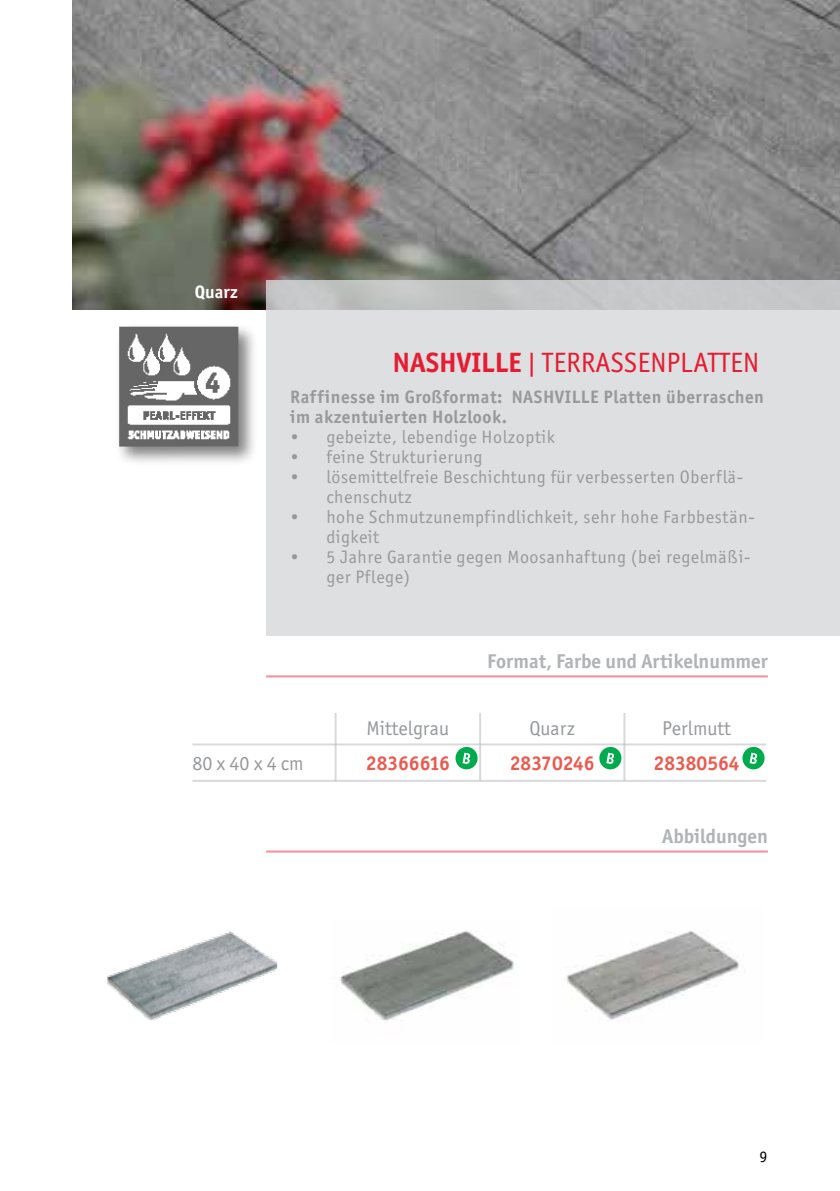
<style>
.page{position:relative;width:840px;height:1191px;background:#fff}
.page>*{position:absolute;margin:0;border:0;box-sizing:border-box;transform-origin:0 0}
.t1{font:28px "Officina Sans ITC Std";color:#e61d32}
.t2{font:700 28px "Officina Sans ITC Std";color:#e61d32}
.t3{font:700 20px "Officina Sans ITC Std";color:#b1b4b6}
.t4{font:20px "Officina Sans ITC Std";color:#97999c}
.t5{font:700 20px "Officina Sans ITC Std";color:#eb5a4f}
.t6{font:18px/20px "Officina Sans ITC Std";letter-spacing:.03em;color:#97999c}
.t7{font:700 18px "Officina Sans ITC Std";letter-spacing:.03em;color:#97999c}
.t8{font:700 18px "Officina Sans ITC Std";color:#fff}
.t9{font:16px "Officina Sans ITC Std";color:#000}
.s1{font-weight:700}
</style>
<div class="page">
<img style="left:72px;top:0;width:767px;height:310px">
<svg style="left:266px;top:281px;width:573px;height:355px;background:#dbdcdd"></svg>
<hr style="left:266px;top:675px;width:501px;height:2px;background:#e61d32">
<hr style="left:266px;top:850px;width:501px;height:2px;background:#e61d32">
<img style="left:340px;top:931px;width:177px;height:90px">
<img style="left:566px;top:931px;width:173px;height:90px">
<div style="left:115px;top:323px;width:143px;height:144px;background:#000;opacity:.5"></div>
<img style="left:119px;top:327px;width:119px;height:119px">
<hr style="left:192px;top:743px;width:573px;height:2px;background:#b1b4b6">
<hr style="left:334px;top:713px;width:2px;height:68px;background:#b1b4b6">
<hr style="left:479px;top:713px;width:2px;height:68px;background:#b1b4b6">
<hr style="left:192px;top:780px;width:573px;height:2px;background:#b1b4b6">
<hr style="left:623px;top:713px;width:2px;height:68px;background:#b1b4b6">
<img style="left:107px;top:931px;width:171px;height:90px">
<svg style="left:455px;top:747px;width:23px;height:23px"></svg>
<svg style="left:599px;top:747px;width:23px;height:23px"></svg>
<svg style="left:742px;top:747px;width:23px;height:23px"></svg>
<p class="t8" style="left:195px;top:281px;width:44px">Quarz</p>
<h1 class="t2" style="left:393px;top:345px;width:16px">NASH</h1>
<h1 class="t1" style="left:456px;top:346px;width:299px"><span class="s1">VILLE</span> | Terrassenplatten</h1>
<p class="t7" style="left:290px;top:386px;width:233px">Raffinesse im Großformat: NASH</p>
<p class="t7" style="left:554px;top:386px;width:210px">VILLE Platten überraschen</p>
<p class="t7" style="left:290px;top:406px;width:218px">im akzentuierten H olzlook.</p>
<p class="t6" style="left:290px;top:427px;width:266px">• gebeizte, lebendige Holzoptik</p>
<p class="t6" style="left:290px;top:447px;width:194px">• feine Strukturierung</p>
<p class="t6" style="left:326px;top:467px;width:418px;text-indent:-36px">• lösemittelfreie Beschichtung für verbesserten Oberflä&shy;chenschutz</p>
<p class="t6" style="left:326px;top:507px;width:429px;text-indent:-36px">• hohe Schmutzunempfindlichkeit, sehr hohe Farbbestän&shy;digkeit</p>
<p class="t6" style="left:326px;top:547px;width:425px;text-indent:-36px">• 5 Jahre Garantie gegen Moosanhaftung (bei regelmäßi&shy;ger Pflege)</p>
<p class="t3" style="left:487px;top:649px;width:282px">Format, Farbe und Artikelnummer</p>
<p class="t4" style="left:366px;top:717px;width:84px">Mittelgrau</p>
<p class="t4" style="left:529px;top:717px;width:47px">Quarz</p>
<p class="t4" style="left:662px;top:717px;width:70px">Perlmutt</p>
<p class="t5" style="left:653px;top:750px;width:87px">28380564</p>
<p class="t4" style="left:192px;top:751px;width:112px">80 x 40 x 4 cm</p>
<p class="t5" style="left:366px;top:751px;width:85px">28366616</p>
<p class="t5" style="left:509px;top:751px;width:86px">28370246</p>
<p class="t3" style="left:661px;top:824px;width:107px">Abbildungen</p>
<p class="t9" style="left:759px;top:1147px;width:9px">9</p>
</div>
